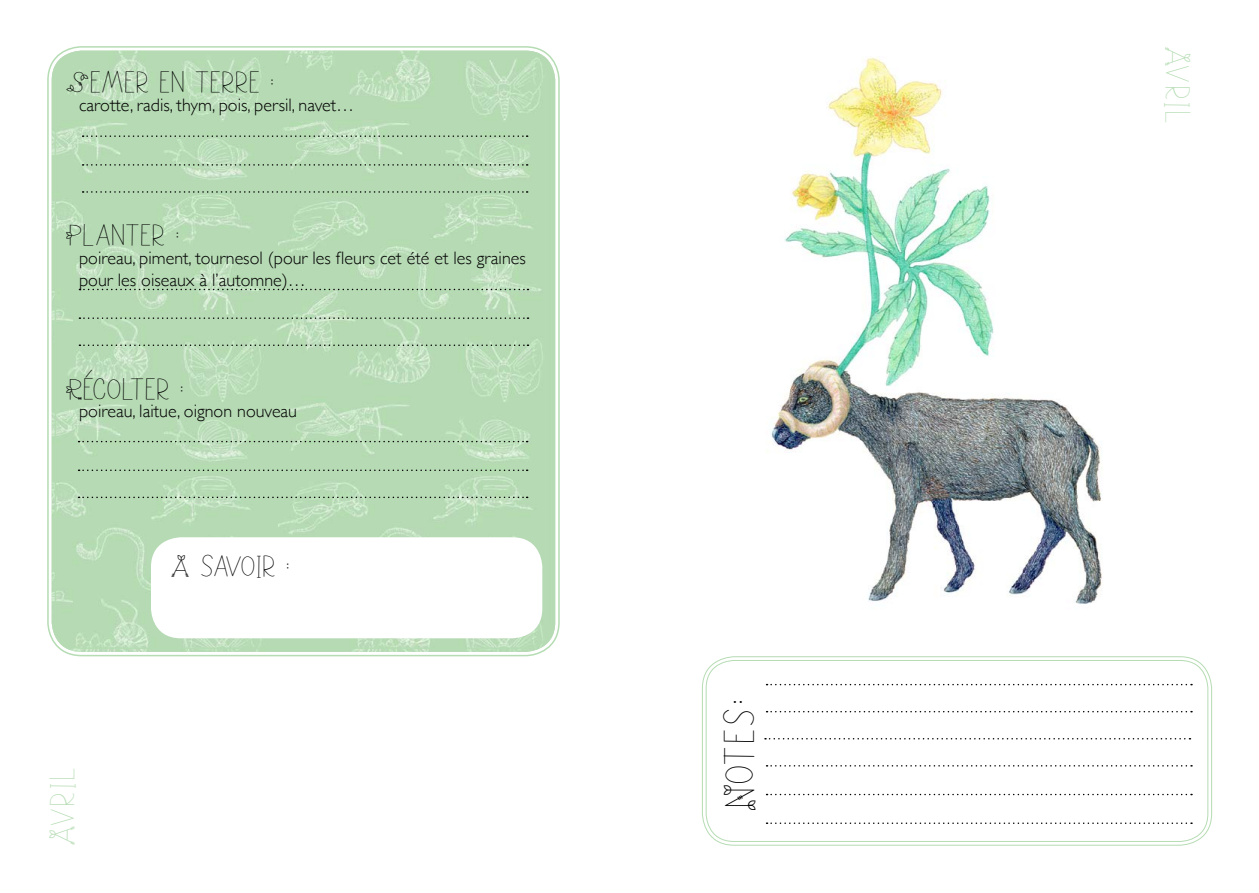
<style>
.page{position:relative;width:1259px;height:893px;background:#fff}
.page>*{position:absolute;margin:0;border:0;box-sizing:border-box;transform-origin:0 0}
.t1{font:24px "NATUR Egreen";letter-spacing:.12em;color:#000}
.t2{font:19.5px "NATUR Egreen";letter-spacing:.18em;color:#b5dcb3}
.t3{font:300 18px/21.6px "Gill Sans";color:#000}
.t4{font:16.95px "NATUR Egreen";letter-spacing:.09em;color:#000;scale:1.06 1}
.s1{font-size:27px}
</style>
<div class="page">
<img style="left:52px;top:51px;width:503px;height:601px">
<div style="left:55px;top:54px;width:497px;height:595px;border:2px solid #b5dcb3;border-radius:26px"></div>
<div style="left:151px;top:537px;width:391px;height:101px;background:#fff;border-radius:30px"></div>
<svg style="left:83px;top:135px;width:444px;height:2px"></svg>
<svg style="left:83px;top:191px;width:444px;height:2px"></svg>
<svg style="left:83px;top:164px;width:444px;height:2px"></svg>
<svg style="left:79px;top:289px;width:449px;height:1px"></svg>
<svg style="left:79px;top:344px;width:449px;height:2px"></svg>
<svg style="left:79px;top:317px;width:449px;height:2px"></svg>
<svg style="left:79px;top:441px;width:448px;height:1px"></svg>
<svg style="left:79px;top:497px;width:448px;height:1px"></svg>
<svg style="left:79px;top:470px;width:448px;height:1px"></svg>
<div style="left:702px;top:656px;width:510px;height:190px;border:1px solid #b5dcb3;border-radius:32px"></div>
<div style="left:706px;top:660px;width:502px;height:182px;border:1px solid #b5dcb3;border-radius:28px"></div>
<svg style="left:766px;top:822px;width:426px;height:2px"></svg>
<svg style="left:765px;top:738px;width:425px;height:1px"></svg>
<svg style="left:766px;top:711px;width:426px;height:1px"></svg>
<svg style="left:766px;top:684px;width:426px;height:1px"></svg>
<svg style="left:766px;top:765px;width:426px;height:2px"></svg>
<svg style="left:766px;top:794px;width:426px;height:1px"></svg>
<img style="left:766px;top:57px;width:336px;height:547px">
<p class="t4" style="left:66px;top:74px;width:198px">SEMER EN TERRE :</p>
<p class="t3" style="left:79px;top:93px;width:276px">carotte, radis, thym, pois, persil, navet…</p>
<p class="t4" style="left:66px;top:227px;width:108px">PLANTER :</p>
<p class="t3" style="left:79px;top:247px;width:448px">poireau, piment, tournesol (pour les fleurs cet été et les graines pour les oiseaux à l’automne)…</p>
<p class="t4" style="left:66px;top:380px;width:112px">RÉCOLTER :</p>
<p class="t3" style="left:79px;top:400px;width:219px">poireau, laitue, oignon nouveau</p>
<p class="t2" style="left:52px;top:845px;width:78px;rotate:-90deg">AVRIL</p>
<p class="t4" style="left:171px;top:557px;width:113px">A SAVOIR :</p>
<h1 class="t1" style="left:727px;top:810px;width:112px;rotate:-90deg">NOTES<span class="s1">:</span></h1>
<p class="t2" style="left:1188px;top:47px;width:78px;rotate:90deg">AVRIL</p>
</div>
